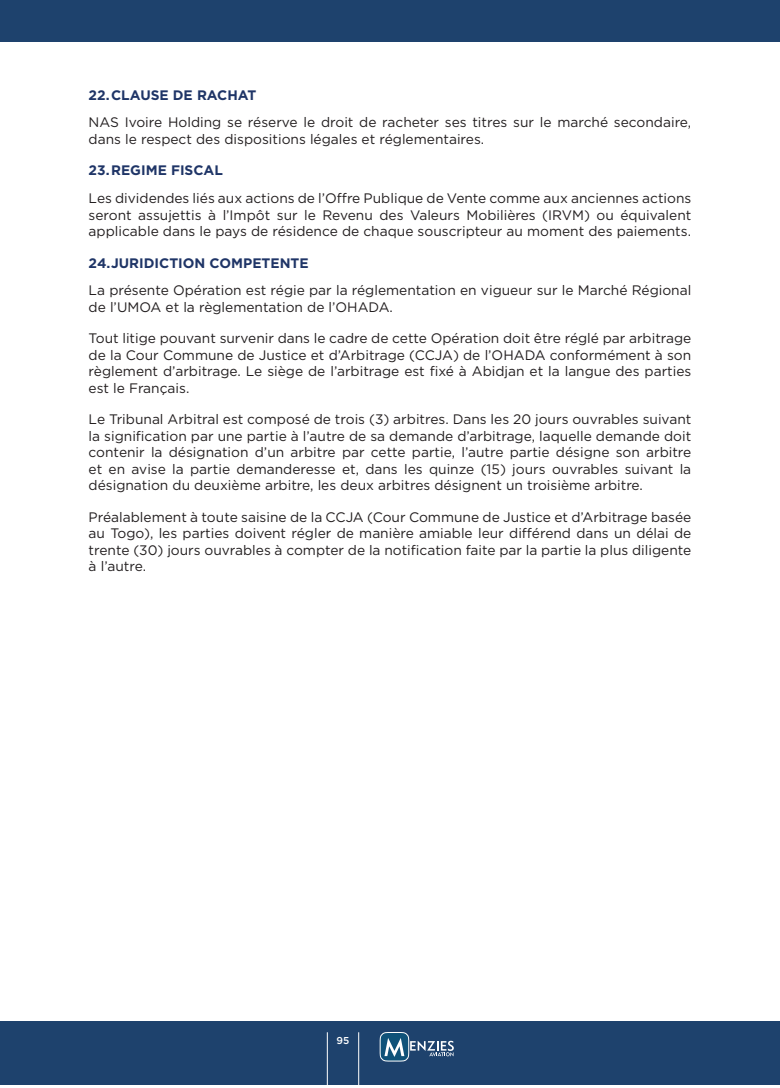
<style>
.page{position:relative;width:780px;height:1088px;background:#fff}
.page>*{position:absolute;margin:0;border:0;box-sizing:border-box;transform-origin:0 0}
.t1{font:13.75px/16.5px "Gotham";color:#231f20;text-align:justify}
.t2{font:700 13.75px "Gotham";color:#1f3567}
.t3{font:500 10px "Gotham";color:#fff}
</style>
<div class="page">
<div style="left:0;top:1px;width:17px;height:1084px;background:#1e426d"></div>
<div style="left:7px;top:1px;width:772px;height:1084px;background:#1e426d"></div>
<div style="left:0;top:43px;width:19px;height:977px;background:#fff"></div>
<div style="left:19px;top:43px;width:761px;height:977px;background:#fff"></div>
<svg style="left:327px;top:1032px;width:32px;height:53px"></svg>
<svg style="left:379px;top:1032px;width:75px;height:29px"></svg>
<p class="t2" style="left:89px;top:86px;width:169px">22.CLAUSE DE RACHAT</p>
<p class="t1" style="left:89px;top:114px;width:604px">NAS Ivoire Holding se réserve le droit de racheter ses titres sur le marché secondaire, dans le respect des dispositions légales et réglementaires.</p>
<p class="t2" style="left:89px;top:161px;width:136px">23.REGIME FISCAL</p>
<p class="t1" style="left:89px;top:190px;width:604px">Les dividendes liés aux actions de l’Offre Publique de Vente comme aux anciennes actions seront assujettis à l’Impôt sur le Revenu des Valeurs Mobilières (IRVM) ou équivalent applicable dans le pays de résidence de chaque souscripteur au moment des paiements.</p>
<p class="t2" style="left:89px;top:254px;width:221px">24.JURIDICTION COMPETENTE</p>
<p class="t1" style="left:89px;top:282px;width:604px">La présente Opération est régie par la réglementation en vigueur sur le Marché Régional de l’UMOA et la règlementation de l’OHADA.</p>
<p class="t1" style="left:89px;top:330px;width:604px">Tout litige pouvant survenir dans le cadre de cette Opération doit être réglé par arbitrage de la Cour Commune de Justice et d’Arbitrage (CCJA) de l’OHADA conformément à son règlement d’arbitrage. Le siège de l’arbitrage est fixé à Abidjan et la langue des parties est le Français.</p>
<p class="t1" style="left:89px;top:411px;width:604px">Le Tribunal Arbitral est composé de trois (3) arbitres. Dans les 20 jours ouvrables suivant la signification par une partie à l’autre de sa demande d’arbitrage, laquelle demande doit contenir la désignation d’un arbitre par cette partie, l’autre partie désigne son arbitre et en avise la partie demanderesse et, dans les quinze (15) jours ouvrables suivant la désignation du deuxième arbitre, les deux arbitres désignent un troisième arbitre.</p>
<p class="t1" style="left:89px;top:508px;width:604px">Préalablement à toute saisine de la CCJA (Cour Commune de Justice et d’Arbitrage basée au Togo), les parties doivent régler de manière amiable leur différend dans un délai de trente (30) jours ouvrables à compter de la notification faite par la partie la plus diligente à l’autre.</p>
<p class="t3" style="left:336px;top:1033px;width:14px">95</p>
</div>
